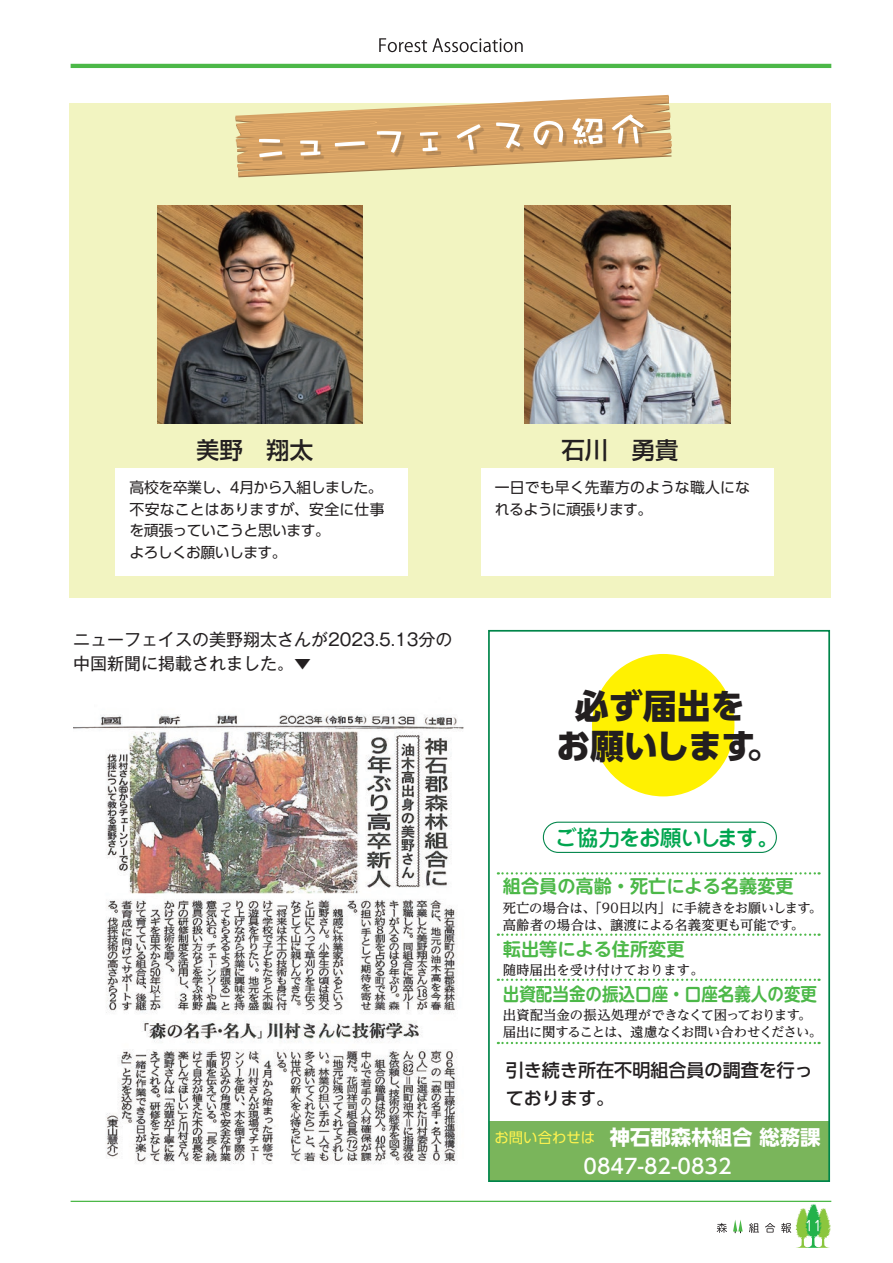
<style>
.page{position:relative;width:893px;height:1263px;background:#fff}
.page>*{position:absolute;margin:0;border:0;box-sizing:border-box;transform-origin:0 0}
.t1{font:800 34.05px/40.3px "UD Shin Go Pr 6 N";color:#231f20;text-align:center}
.t2{font:500 23.4px "Shin Go Pr 6";color:#231f20}
.t3{font:500 21.75px "Jun 34 Pro";letter-spacing:-.055em;color:#00a54f}
.t4{font:500 20.4px/29px "UD Shin Go Pr 6 N";color:#fff;text-align:center}
.t5{font:700 18.15px "UD Shin M Go Pr 6 N De";color:#4cb848}
.t6{font:700 18.15px "UD Shin M Go Pr 6 N De";color:#4cb848;scale:.91 1}
.t7{font:500 18px/27.2px "UD Shin Go Pr 6 N";color:#231f20}
.t8{font:16.95px/23.4px "Gothic MB101 Pr 6";color:#231f20}
.t9{font:14.85px/21.5px "UD Shin Go Pro";letter-spacing:-.03em;color:#231f20}
.t10{font:14.85px/21.5px "UD Shin Go Pro";letter-spacing:.005em;color:#231f20}
.t11{font:13.8px "Jun 201 Pro";color:#fff}
.t12{font:500 13.35px/17.2px "UD Reimin Pr 6 N";letter-spacing:-.015em;color:#231f20}
.s1{font-weight:400;font-size:14.4px;color:#fff34f}
.s2{font-weight:700}
</style>
<div class="page">
<div style="left:69px;top:103px;width:762px;height:494px;background:#f2f4c1"></div>
<img style="left:158px;top:205px;width:204px;height:218px">
<img style="left:524px;top:205px;width:206px;height:218px">
<div style="left:116px;top:469px;width:292px;height:107px;background:#fff"></div>
<div style="left:481px;top:469px;width:292px;height:107px;background:#fff"></div>
<svg style="left:235px;top:95px;width:437px;height:82px"></svg>
<div style="left:489px;top:1121px;width:340px;height:60px;background:#7ab55b"></div>
<div style="left:488px;top:630px;width:342px;height:552px;border:2px solid #00854a"></div>
<svg style="left:498px;top:1042px;width:322px;height:2px"></svg>
<svg style="left:498px;top:872px;width:322px;height:2px"></svg>
<svg style="left:498px;top:933px;width:322px;height:3px"></svg>
<svg style="left:498px;top:979px;width:322px;height:2px"></svg>
<div style="left:592px;top:654px;width:142px;height:142px;background:#fff101;border-radius:50%"></div>
<div style="left:543px;top:822px;width:234px;height:31px;border:1px solid #00854a;border-radius:15px"></div>
<img style="left:73px;top:714px;width:391px;height:450px">
<svg style="left:379px;top:38px;width:144px;height:14px"></svg>
<hr style="left:71px;top:64px;width:760px;height:4px;background:#4cb848">
<hr style="left:71px;top:1201px;width:760px;height:1px;background:#4cb848">
<svg style="left:717px;top:1223px;width:10px;height:10px"></svg>
<svg style="left:749px;top:1223px;width:10px;height:10px"></svg>
<svg style="left:765px;top:1223px;width:10px;height:9px"></svg>
<svg style="left:733px;top:1220px;width:10px;height:13px"></svg>
<svg style="left:781px;top:1204px;width:50px;height:44px"></svg>
<h2 class="t2" style="left:196px;top:430px;width:118px">美野　翔太</h2>
<p class="t9" style="left:129px;top:476px;width:257px">高校を卒業し、4月から入組しました。不安なことはありますが、安全に仕事を頑張っていこうと思います。<br>よろしくお願いします。</p>
<p class="t8" style="left:73px;top:627px;width:381px">ニューフェイスの美野翔太さんが2023.5.13分の中国新聞に掲載されました。▼</p>
<h2 class="t2" style="left:562px;top:430px;width:118px">石川　勇貴</h2>
<p class="t10" style="left:495px;top:476px;width:257px">一日でも早く先輩方のような職人になれるように頑張ります。</p>
<h1 class="t1" style="left:556px;top:684px;width:226px">必ず届出を<br>お願いします。</h1>
<h3 class="t3" style="left:555px;top:820px;width:226px">ご協力をお願いします。</h3>
<h3 class="t5" style="left:503px;top:871px;width:292px">組合員の高齢・死亡による名義変更</h3>
<p class="t12" style="left:503px;top:899px;width:321px">死亡の場合は、「90日以内」に手続きをお願いします。高齢者の場合は、譲渡による名義変更も可能です。</p>
<h3 class="t5" style="left:503px;top:933px;width:183px">転出等による住所変更</h3>
<p class="t12" style="left:503px;top:961px;width:202px">随時届出を受け付けております。</p>
<h3 class="t6" style="left:503px;top:978px;width:347px">出資配当金の振込口座・口座名義人の変更</h3>
<p class="t12" style="left:503px;top:1006px;width:321px">出資配当金の振込処理ができなくて困っております。届出に関することは、遠慮なくお問い合わせください。</p>
<h3 class="t7" style="left:506px;top:1056px;width:309px">引き続き所在不明組合員の調査を行っております。</h3>
<h3 class="t4" style="left:494px;top:1122px;width:328px"><span class="s1">お問い合わせは　</span><span class="s2">神石郡森林組合 総務課<br></span>0847-82-0832</h3>
<p class="t11" style="left:805px;top:1214px;width:19px">11</p>
</div>
